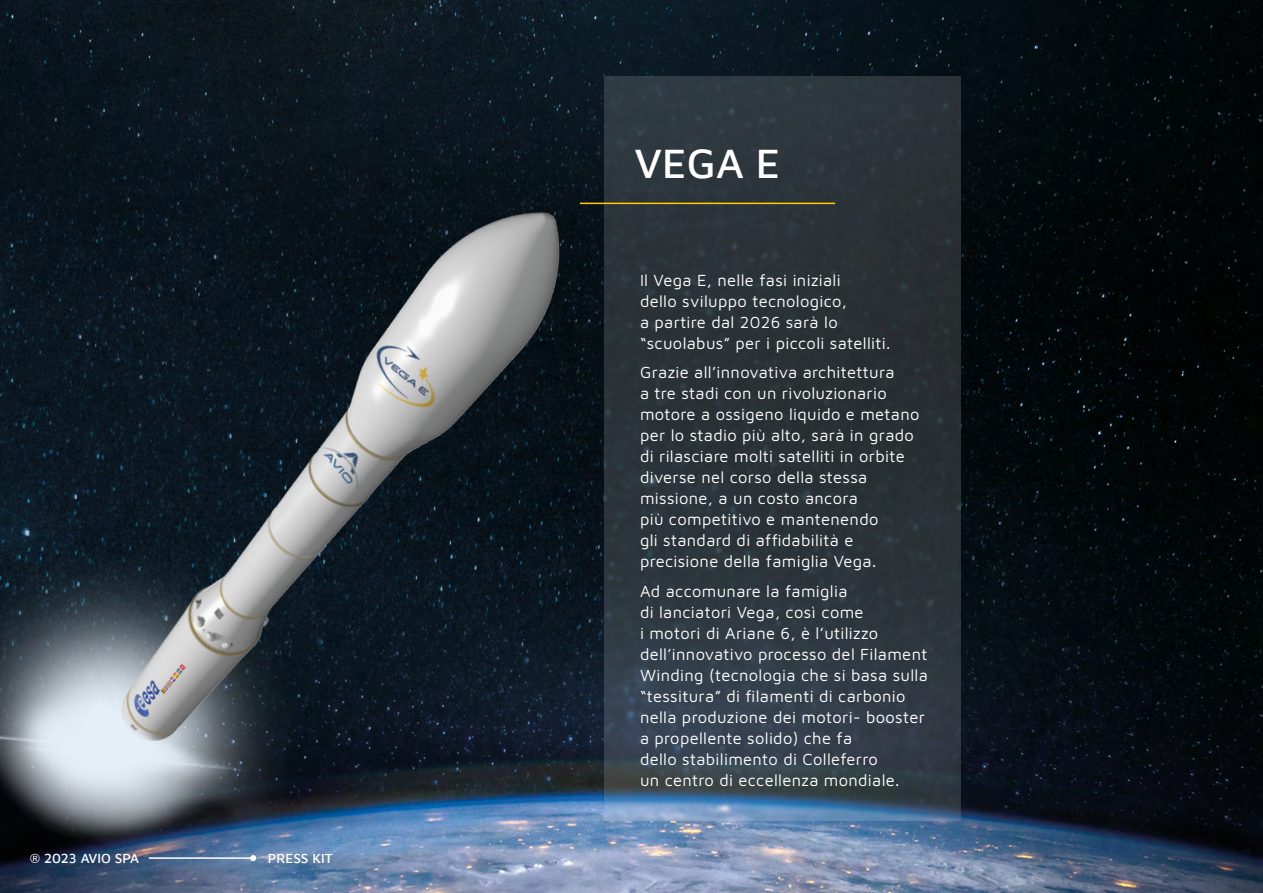
<style>
.page{position:relative;width:1263px;height:893px;background:#fff}
.page>*{position:absolute;margin:0;border:0;box-sizing:border-box;transform-origin:0 0}
.t1{font:500 42px "Maven Pro";color:#fff}
.t2{font:16.5px/21px "Maven Pro";letter-spacing:.02em;color:#fff}
.t3{font:500 13.5px "Maven Pro";color:#fff}
</style>
<div class="page">
<img style="left:0;top:0;width:1263px;height:893px">
<img style="left:0;top:156px;width:820px;height:737px">
<svg style="left:605px;top:77px;width:356px;height:744px;background:#2e3840"></svg>
<hr style="left:580px;top:203px;width:255px;height:1px;background:#ffcd02">
<hr style="left:149px;top:857px;width:104px;height:2px;background:#fff">
<svg style="left:250px;top:855px;width:6px;height:6px"></svg>
<p class="t3" style="left:30px;top:849px;width:111px">® 2023 AVIO SPA</p>
<p class="t3" style="left:268px;top:849px;width:66px">PRESS KIT</p>
<h1 class="t1" style="left:634px;top:135px;width:147px">VEGA E</h1>
<p class="t2" style="left:640px;top:269px;width:252px">Il Vega E, nelle fasi iniziali<br>dello sviluppo tecnologico,<br>a partire dal 2026 sarà lo “scuolabus” per i piccoli satelliti.</p>
<p class="t2" style="left:640px;top:361px;width:281px">Grazie all’innovativa architettura<br>a tre stadi con un rivoluzionario motore a ossigeno liquido e metano per lo stadio più alto, sarà in grado di rilasciare molti satelliti in orbite diverse nel corso della stessa missione, a un costo ancora<br>più competitivo e mantenendo<br>gli standard di affidabilità e precisione della famiglia Vega.</p>
<p class="t2" style="left:640px;top:580px;width:289px">Ad accomunare la famiglia<br>di lanciatori Vega, così come<br>i motori di Ariane 6, è l’utilizzo dell’innovativo processo del Filament Winding (tecnologia che si basa sulla “tessitura” di filamenti di carbonio nella produzione dei motori- booster a propellente solido) che fa<br>dello stabilimento di Colleferro<br>un centro di eccellenza mondiale.</p>
</div>
